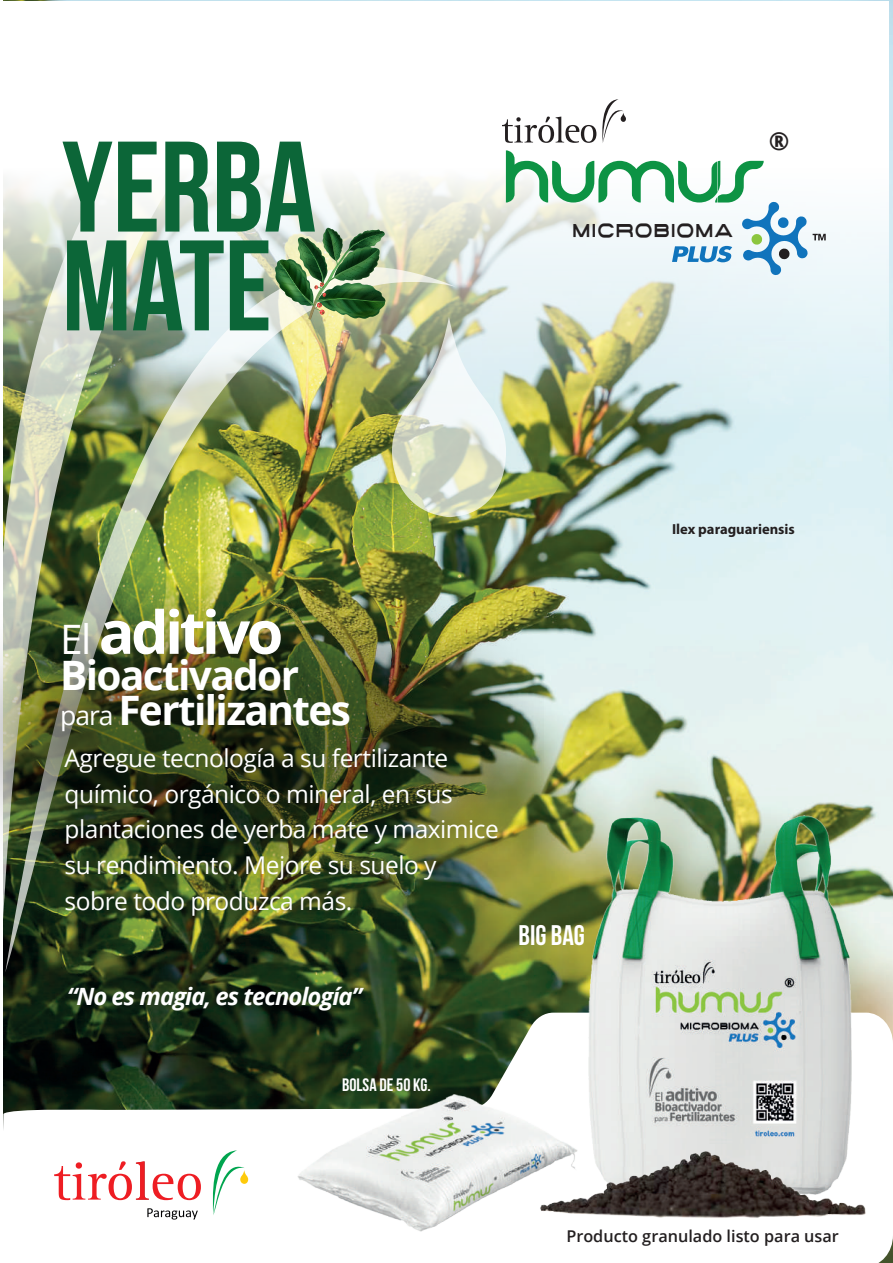
<style>
.page{position:relative;width:893px;height:1263px;background:#fff}
.page>*{position:absolute;margin:0;border:0;box-sizing:border-box;transform-origin:0 0}
.t1{font:700 128.55px/98.9px "Bebas Neue";color:#0c6638}
.t2{font:700 59.4px "Open Sans";letter-spacing:-.06em;color:#fff}
.t3{font:700 40.5px/35.8px "Open Sans";letter-spacing:-.04em;color:#fff}
.t4{font:700 28.35px "Bebas Neue";color:#fff}
.t5{font:700 24.9px "Open Sans";color:#231f20}
.t6{font:24.45px/35.7px "Open Sans";letter-spacing:-.02em;color:#fff}
.t7{font:italic 700 23.85px "Open Sans";letter-spacing:-.04em;color:#fff}
.t8{font:18.6px "Rebork";letter-spacing:.1em;color:#231f20;scale:.81 1}
.t9{font:700 18px "Bebas Neue";color:#fff}
.t10{font:600 16.2px "Open Sans";color:#231f20}
.t11{font:700 14.55px "Myriad Pro";color:#231f20}
.s1{font-weight:400;font-size:40.5px}
.s2{font-weight:400;font-size:26.55px}
</style>
<div class="page">
<img style="left:3px;top:0;width:890px;height:1013px">
<img style="left:5px;top:429px;width:453px;height:543px">
<svg style="left:392px;top:429px;width:114px;height:88px"></svg>
<img style="left:0;top:574px;width:544px;height:327px">
<img style="left:3px;top:168px;width:885px;height:261px">
<div style="left:0;top:2px;width:888px;height:166px;background:#fff"></div>
<svg style="left:502px;top:99px;width:124px;height:44px"></svg>
<svg style="left:506px;top:150px;width:320px;height:125px"></svg>
<svg style="left:3px;top:1013px;width:890px;height:250px"></svg>
<img style="left:589px;top:815px;width:262px;height:334px">
<img style="left:297px;top:1094px;width:280px;height:138px">
<img style="left:539px;top:1149px;width:327px;height:72px">
<svg style="left:54px;top:1161px;width:147px;height:39px"></svg>
<svg style="left:209px;top:1150px;width:39px;height:65px"></svg>
<svg style="left:147px;top:1208px;width:51px;height:11px"></svg>
<img style="left:275px;top:228px;width:111px;height:91px">
<h1 class="t1" style="left:62px;top:136px;width:256px">YERBA<br>MATE</h1>
<p class="t8" style="left:572px;top:218px;width:199px">MICROBIOMA</p>
<p class="t5" style="left:769px;top:124px;width:22px">®</p>
<h2 class="t2" style="left:60px;top:590px;width:225px"><span class="s1">El</span> aditivo</h2>
<h3 class="t3" style="left:60px;top:656px;width:292px">Bioactivador <span class="s2">para</span> Fertilizantes</h3>
<p class="t6" style="left:65px;top:739px;width:436px">Agregue tecnología a su fertilizante químico, orgánico o mineral, en sus plantaciones de yerba mate y maximice su rendimiento. Mejore su suelo y sobre todo produzca más.</p>
<p class="t7" style="left:67px;top:980px;width:297px">“No es magia, es tecnología”</p>
<p class="t4" style="left:518px;top:919px;width:68px">BIG BAG</p>
<p class="t9" style="left:342px;top:1075px;width:90px">BOLSA DE 50 KG.</p>
<p class="t11" style="left:672px;top:520px;width:124px">Ilex paraguariensis</p>
<p class="t10" style="left:566px;top:1224px;width:274px">Producto granulado listo para usar</p>
</div>
